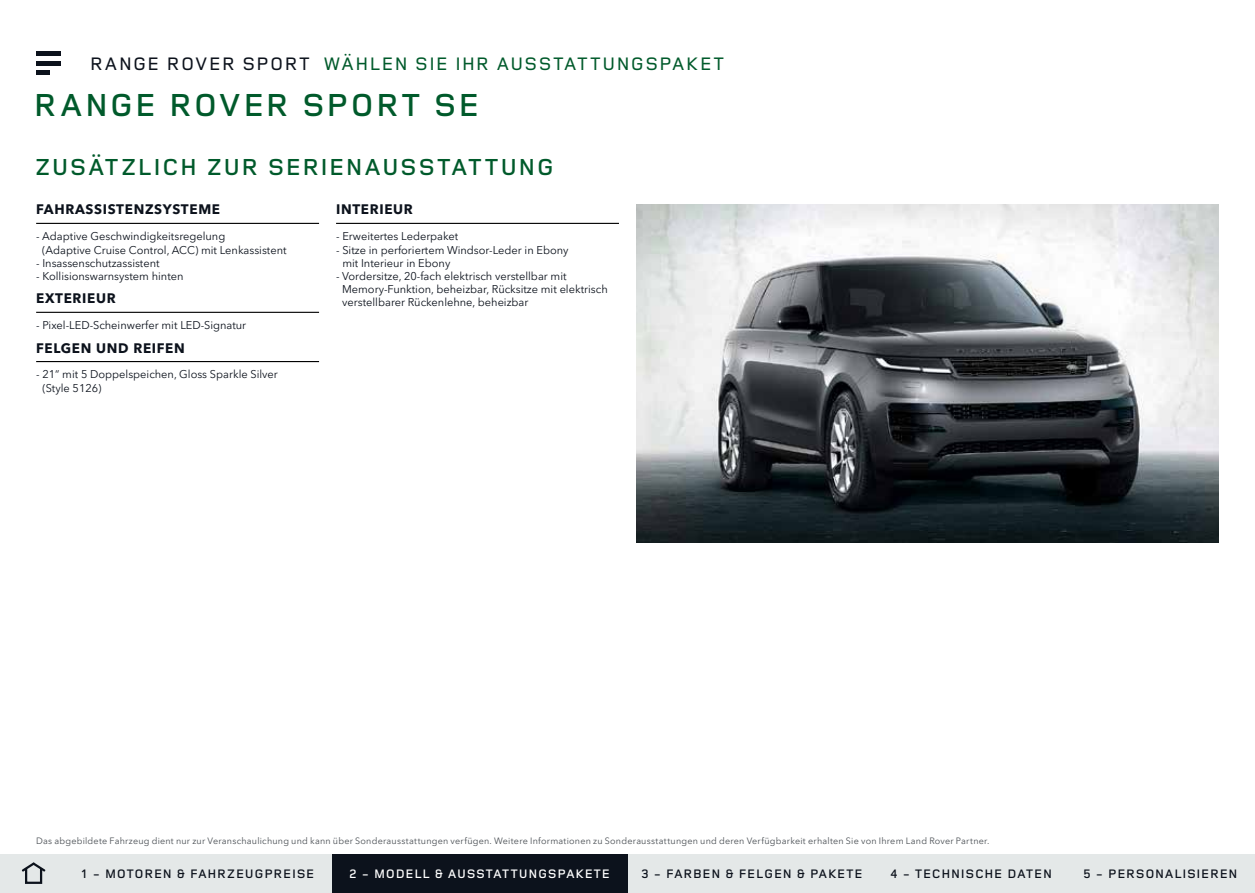
<style>
.page{position:relative;width:1255px;height:893px;background:#fff}
.page>*{position:absolute;margin:0;border:0;box-sizing:border-box;transform-origin:0 0}
.t1{font:600 33px "Land Rover Wide";letter-spacing:-.005em;color:#005a2b}
.t2{font:600 24px "Land Rover Wide";color:#005a2b}
.t3{font:500 18.75px "Land Rover Wide";color:#005a2b}
.t4{font:700 13.5px "Avenir Next W1 G";letter-spacing:.05em;color:#0c121c}
.t5{font:600 12.75px "Land Rover Wide";color:#0c121c}
.t6{font:600 12.75px "Land Rover Wide";color:#fff}
.t7{font:10.95px/13.2px "Avenir Next W1 G";color:#0c121c}
.t8{font:9px "Avenir Next W1 G";letter-spacing:.025em;color:#4a4f54}
.s1{color:#0c121c}
</style>
<div class="page">
<img style="left:636px;top:204px;width:582px;height:339px">
<svg style="left:36px;top:55px;width:24px;height:16px"></svg>
<hr style="left:36px;top:51px;width:24px;height:4px;background:#0c121c">
<hr style="left:36px;top:61px;width:24px;height:4px;background:#0c121c">
<hr style="left:36px;top:71px;width:14px;height:4px;background:#0c121c">
<div style="left:0;top:855px;width:64px;height:38px;background:#e4e8e8"></div>
<svg style="left:21px;top:862px;width:25px;height:11px"></svg>
<div style="left:25px;top:867px;width:17px;height:17px;border:2px solid #0c121c"></div>
<div style="left:64px;top:855px;width:268px;height:38px;background:#e4e8e8"></div>
<div style="left:627px;top:855px;width:249px;height:38px;background:#e4e8e8"></div>
<div style="left:876px;top:855px;width:189px;height:38px;background:#e4e8e8"></div>
<div style="left:1065px;top:855px;width:189px;height:38px;background:#e4e8e8"></div>
<div style="left:332px;top:855px;width:295px;height:38px;background:#0c121c"></div>
<hr style="left:36px;top:223px;width:283px;height:1px;background:#000">
<hr style="left:36px;top:312px;width:283px;height:1px;background:#000">
<hr style="left:36px;top:361px;width:283px;height:1px;background:#000">
<hr style="left:336px;top:223px;width:283px;height:1px;background:#000">
<h3 class="t3" style="left:89px;top:50px;width:637px"><span class="s1">RANGE ROVER SPORT</span> WÄHLEN SIE IHR AUSSTATTUNGSPAKET</h3>
<h1 class="t1" style="left:33px;top:82px;width:449px">RANGE ROVER SPORT SE</h1>
<h2 class="t2" style="left:34px;top:150px;width:522px">ZUSÄTZLICH ZUR SERIENAUSSTATTUNG</h2>
<p class="t4" style="left:36px;top:199px;width:185px">FAHRASSISTENZSYSTEME</p>
<p class="t7" style="left:42px;top:229px;width:246px;text-indent:-6px">- Adaptive Geschwindigkeitsregelung<br>(Adaptive Cruise Control, ACC) mit Lenkassistent</p>
<p class="t7" style="left:36px;top:255px;width:125px">- Insassenschutzassistent</p>
<p class="t7" style="left:36px;top:269px;width:149px">- Kollisionswarnsystem hinten</p>
<p class="t4" style="left:36px;top:288px;width:81px">EXTERIEUR</p>
<p class="t7" style="left:36px;top:318px;width:211px">- Pixel-LED-Scheinwerfer mit LED-Signatur</p>
<p class="t4" style="left:36px;top:337px;width:150px">FELGEN UND REIFEN</p>
<p class="t7" style="left:42px;top:367px;width:237px;text-indent:-6px">- 21“ mit 5 Doppelspeichen, Gloss Sparkle Silver (Style 5126)</p>
<p class="t4" style="left:336px;top:199px;width:78px">INTERIEUR</p>
<p class="t7" style="left:336px;top:229px;width:124px">- Erweitertes Lederpaket</p>
<p class="t7" style="left:342px;top:242px;width:228px;text-indent:-6px">- Sitze in perforiertem Windsor-Leder in Ebony mit Interieur in Ebony</p>
<p class="t7" style="left:342px;top:269px;width:267px;text-indent:-6px">- Vordersitze, 20-fach elektrisch verstellbar mit<br>Memory-Funktion, beheizbar, Rücksitze mit elektrisch verstellbarer Rückenlehne, beheizbar</p>
<p class="t8" style="left:36px;top:834px;width:954px">Das abgebildete Fahrzeug dient nur zur Veranschaulichung und kann über Sonderausstattungen verfügen. Weitere Informationen zu Sonderausstattungen und deren Verfügbarkeit erhalten Sie von Ihrem Land Rover Partner.</p>
<p class="t5" style="left:81px;top:865px;width:235px">1 - MOTOREN &amp; FAHRZEUGPREISE</p>
<p class="t6" style="left:349px;top:865px;width:263px">2 - MODELL &amp; AUSSTATTUNGSPAKETE</p>
<p class="t5" style="left:640px;top:865px;width:224px">3 - FARBEN &amp; FELGEN &amp; PAKETE</p>
<p class="t5" style="left:889px;top:865px;width:164px">4 - TECHNISCHE DATEN</p>
<p class="t5" style="left:1082px;top:865px;width:156px">5 - PERSONALISIEREN</p>
</div>
